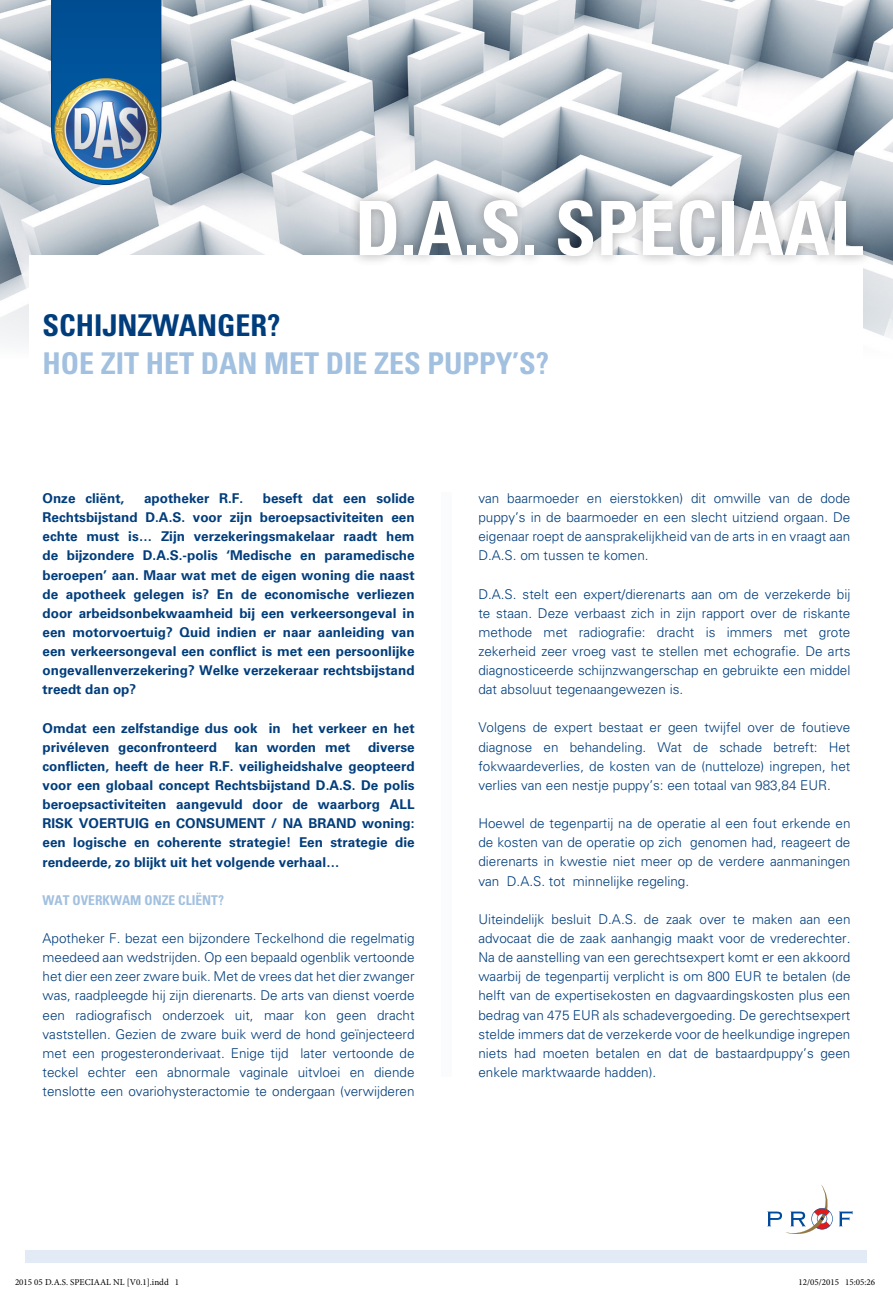
<style>
.page{position:relative;width:893px;height:1290px;background:#fff}
.page>*{position:absolute;margin:0;border:0;box-sizing:border-box;transform-origin:0 0}
.t1{font:700 condensed 75px "Univers LT Std";color:#fff}
.t2{font:700 condensed 30px "Univers LT Std";color:#a2c0df}
.t3{font:700 condensed 30px "Univers LT Std";color:#003d7c}
.t4{font:300 13.5px/19.2px "Univers LT Std";color:#003d7c;text-align:justify}
.t5{font:700 13.5px/19.2px "Univers LT Std";color:#003d7c;text-align:justify}
.t6{font:700 condensed 13.5px "Univers LT Std";color:#a2c0df}
.t7{font:9px "Minion Pro";color:#000}
</style>
<div class="page">
<img style="left:0;top:0;width:893px;height:255px">
<div style="left:348px;top:189px;width:527px;height:79px;background:#000;opacity:.33"></div>
<svg style="left:51px;top:0;width:110px;height:185px"></svg>
<img style="left:55px;top:78px;width:104px;height:102px">
<svg style="left:839px;top:1211px;width:13px;height:15px"></svg>
<svg style="left:767px;top:1185px;width:66px;height:49px"></svg>
<div style="left:0;top:255px;width:893px;height:471px;background:#fff"></div>
<div style="left:26px;top:1250px;width:841px;height:13px;background:#e2eaf5"></div>
<div style="left:441px;top:492px;width:11px;height:585px;background:#f9fbfd"></div>
<h1 class="t1" style="left:355px;top:182px;width:510px">D.A.S. SPECIAAL</h1>
<h2 class="t3" style="left:43px;top:307px;width:239px">SCHIJNZWANGER?</h2>
<h2 class="t2" style="left:43px;top:345px;width:508px">HOE ZIT HET DAN MET DIE ZES PUPPY’S?</h2>
<p class="t5" style="left:43px;top:489px;width:83px">Onze cliënt,</p>
<p class="t5" style="left:144px;top:489px;width:101px">apotheker R.F.</p>
<p class="t5" style="left:43px;top:489px;width:374px;text-indent:220px">beseft dat een solide Rechtsbijstand D.A.S. voor zijn beroepsactiviteiten een echte must is… Zijn verzekeringsmakelaar raadt hem de bijzondere D.A.S.-polis ‘Medische en paramedische beroepen’ aan. Maar wat met de eigen woning die naast de apotheek gelegen is? En de economische verliezen door arbeidsonbekwaamheid bij een verkeersongeval in een motorvoertuig? Quid indien er naar aanleiding van een verkeersongeval een conflict is met een persoonlijke ongevallenverzekering? Welke verzekeraar rechtsbijstand treedt dan op?</p>
<p class="t5" style="left:43px;top:718px;width:374px">Omdat een zelfstandige dus ook in het verkeer en het privéleven geconfronteerd</p>
<p class="t5" style="left:235px;top:737px;width:117px">kan worden met</p>
<p class="t5" style="left:43px;top:737px;width:374px;text-indent:326px">diverse conflicten, heeft de heer R.F. veiligheidshalve geopteerd voor een globaal concept Rechtsbijstand D.A.S. De polis beroepsactiviteiten aangevuld door de waarborg ALL RISK VOERTUIG en CONSUMENT / NA BRAND woning: een logische en coherente strategie! Een strategie die rendeerde, zo blijkt uit het volgende verhaal…</p>
<p class="t6" style="left:43px;top:892px;width:183px">WAT OVERKWAM ONZE CLIËNT?</p>
<p class="t4" style="left:43px;top:929px;width:374px">Apotheker F. bezat een bijzondere Teckelhond die regelmatig meedeed aan wedstrijden. Op een bepaald ogenblik vertoonde het dier een zeer zware buik. Met de vrees dat het dier zwanger was, raadpleegde hij zijn dierenarts. De arts van dienst voerde een radiografisch onderzoek uit, maar kon geen dracht vaststellen. Gezien de zware buik werd de hond geïnjecteerd met een progesteronderivaat. Enige tijd later vertoonde de teckel echter een abnormale vaginale uitvloei en diende tenslotte een ovariohysteractomie te ondergaan (verwijderen</p>
<p class="t4" style="left:478px;top:488px;width:374px">van baarmoeder en eierstokken) dit omwille van de dode puppy’s in de baarmoeder en een slecht uitziend orgaan. De eigenaar roept de aansprakelijkheid van de arts in en vraagt aan D.A.S. om tussen te komen.</p>
<p class="t4" style="left:478px;top:584px;width:374px">D.A.S. stelt een expert/dierenarts aan om de verzekerde bij te staan. Deze verbaast zich in zijn rapport over de riskante methode met radiografie: dracht is immers met grote zekerheid zeer vroeg vast te stellen met echografie. De arts diagnosticeerde schijnzwangerschap en gebruikte een middel dat absoluut tegenaangewezen is.</p>
<p class="t4" style="left:478px;top:718px;width:374px">Volgens de expert bestaat er geen twijfel over de foutieve diagnose en behandeling. Wat de schade betreft: Het fokwaardeverlies, de kosten van de (nutteloze) ingrepen, het verlies van een nestje puppy’s: een totaal van 983,84 EUR.</p>
<p class="t4" style="left:478px;top:814px;width:374px">Hoewel de tegenpartij na de operatie al een fout erkende en de kosten van de operatie op zich genomen had, reageert de dierenarts in kwestie niet meer op de verdere aanmaningen van D.A.S. tot minnelijke regeling.</p>
<p class="t4" style="left:478px;top:909px;width:374px">Uiteindelijk besluit D.A.S. de zaak over te maken aan een advocaat die de zaak aanhangig maakt voor de vrederechter.<br>Na de aanstelling van een gerechtsexpert komt er een akkoord waarbij de tegenpartij verplicht is om 800 EUR te betalen (de helft van de expertisekosten en dagvaardingskosten plus een bedrag van 475 EUR als schadevergoeding. De gerechtsexpert stelde immers dat de verzekerde voor de heelkundige ingrepen niets had moeten betalen en dat de bastaardpuppy’s geen enkele marktwaarde hadden).</p>
<p class="t7" style="left:15px;top:1276px;width:166px">2015 05 D.A.S. SPECIAAL NL [V0.1].indd 1</p>
<p class="t7" style="left:798px;top:1276px;width:78px">12/05/2015 15:05:26</p>
</div>
